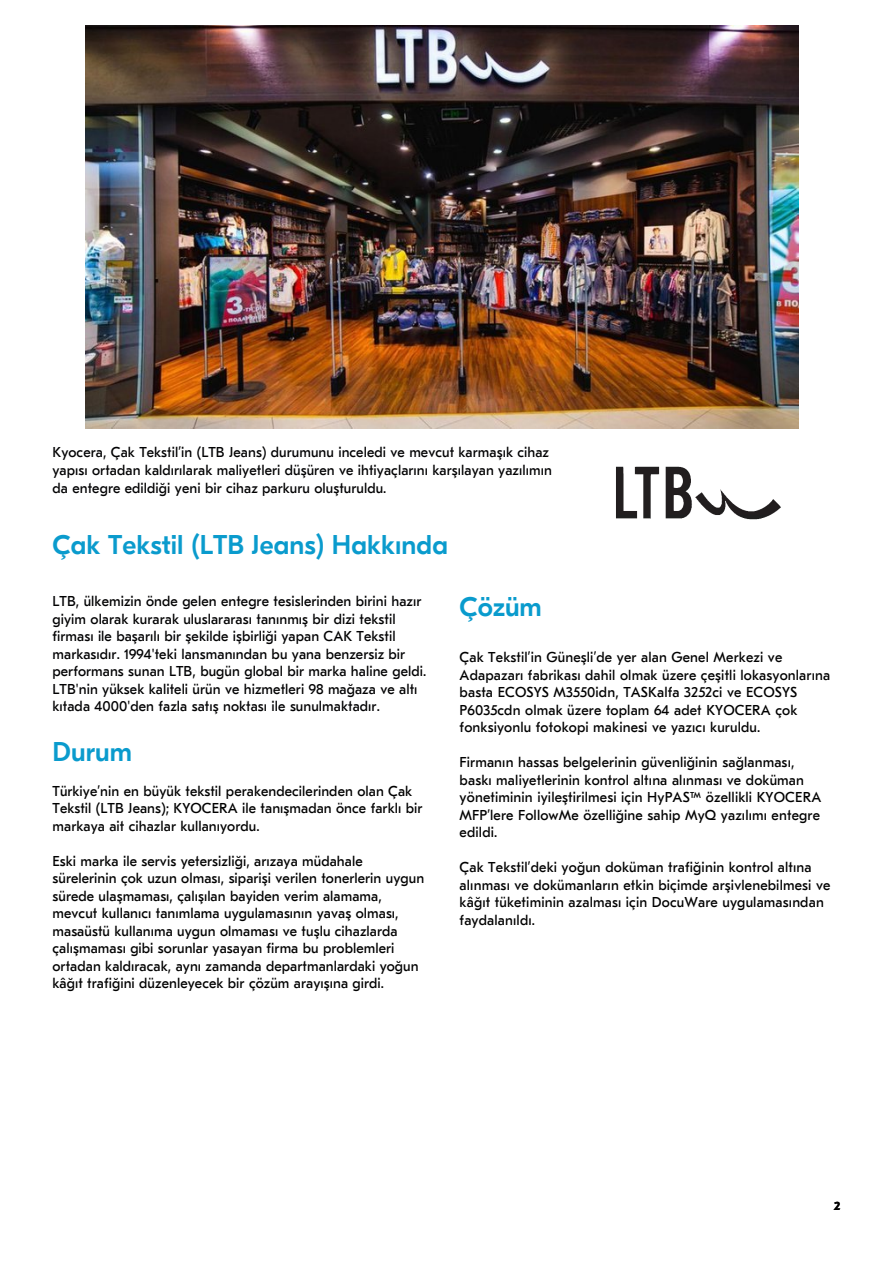
<style>
.page{position:relative;width:893px;height:1263px;background:#fff}
.page>*{position:absolute;margin:0;border:0;box-sizing:border-box;transform-origin:0 0}
.Paragraph_-_Regular{font:500 27px "GT Eesti Pro Display";letter-spacing:.005em;color:#0a9bcd}
.Paragraph_-_Regular-2{font:500 27px "GT Eesti Pro Display";color:#099bcd}
.Paragraph_-_Regular-3{font:14.25px/17.5px "GT Eesti Pro Text";letter-spacing:.01em;color:#000}
.Paragraph_-_Regular-4{font:14.25px/17.5px "GT Eesti Pro Text";letter-spacing:.005em;color:#010102}
.t1{font:700 12px "GT Eesti Pro Text";color:#000}
.s1{color:#099bcd}
</style>
<div class="page">
<img style="left:616px;top:466px;width:165px;height:54px">
<img style="left:85px;top:25px;width:714px;height:404px">
<p class="Paragraph_-_Regular-4" style="left:53px;top:444px;width:501px">Kyocera, Çak Tekstil’in (LTB Jeans) durumunu inceledi ve mevcut karmaşık cihaz yapısı ortadan kaldırılarak maliyetleri düşüren ve ihtiyaçlarını karşılayan yazılımın da entegre edildiği yeni bir cihaz parkuru oluşturuldu.</p>
<p class="Paragraph_-_Regular" style="left:53px;top:530px;width:397px">Çak Tekstil (LTB Jeans) Hakk<span class="s1">ında</span></p>
<p class="Paragraph_-_Regular-4" style="left:53px;top:593px;width:375px">LTB, ülkemizin önde gelen entegre tesislerinden birini hazır giyim olarak kurarak uluslararası tanınmış bir dizi tekstil firması ile başarılı bir şekilde işbirliği yapan CAK Tekstil markasıdır. 1994'teki lansmanından bu yana benzersiz bir performans sunan LTB, bugün global bir marka haline geldi.<br>LTB'nin yüksek kaliteli ürün ve hizmetleri 98 mağaza ve altı kıtada 4000'den fazla satış noktası ile sunulmaktadır.</p>
<p class="Paragraph_-_Regular" style="left:52px;top:737px;width:81px">Durum</p>
<p class="Paragraph_-_Regular-3" style="left:53px;top:782px;width:371px">Türkiye’nin en büyük tekstil perakendecilerinden olan Çak<br>Tekstil (LTB Jeans); KYOCERA ile tanışmadan önce farklı bir markaya ait cihazlar kullanıyordu.</p>
<p class="Paragraph_-_Regular-3" style="left:53px;top:852px;width:373px">Eski marka ile servis yetersizliği, arızaya müdahale sürelerinin çok uzun olması, siparişi verilen tonerlerin uygun sürede ulaşmaması, çalışılan bayiden verim alamama, mevcut kullanıcı tanımlama uygulamasının yavaş olması, masaüstü kullanıma uygun olmaması ve tuşlu cihazlarda çalışmaması gibi sorunlar yasayan firma bu problemleri ortadan kaldıracak, aynı zamanda departmanlardaki yoğun kâğıt trafiğini düzenleyecek bir çözüm arayışına girdi.</p>
<p class="Paragraph_-_Regular-2" style="left:460px;top:592px;width:84px">Çözüm</p>
<p class="Paragraph_-_Regular-3" style="left:460px;top:649px;width:372px">Çak Tekstil’in Güneşli’de yer alan Genel Merkezi ve Adapazarı fabrikası dahil olmak üzere çeşitli lokasyonlarına basta ECOSYS M3550idn, TASKalfa 3252ci ve ECOSYS P6035cdn olmak üzere toplam 64 adet KYOCERA çok fonksiyonlu fotokopi makinesi ve yazıcı kuruldu.</p>
<p class="Paragraph_-_Regular-3" style="left:460px;top:754px;width:363px">Firmanın hassas belgelerinin güvenliğinin sağlanması, baskı maliyetlerinin kontrol altına alınması ve doküman yönetiminin iyileştirilmesi için HyPAS™ özellikli KYOCERA MFP’lere FollowMe özelliğine sahip MyQ yazılımı entegre edildi.</p>
<p class="Paragraph_-_Regular-3" style="left:460px;top:859px;width:372px">Çak Tekstil’deki yoğun doküman trafiğinin kontrol altına alınması ve dokümanların etkin biçimde arşivlenebilmesi ve kâğıt tüketiminin azalması için DocuWare uygulamasından faydalanıldı.</p>
<p class="t1" style="left:834px;top:1200px;width:8px">2</p>
</div>
